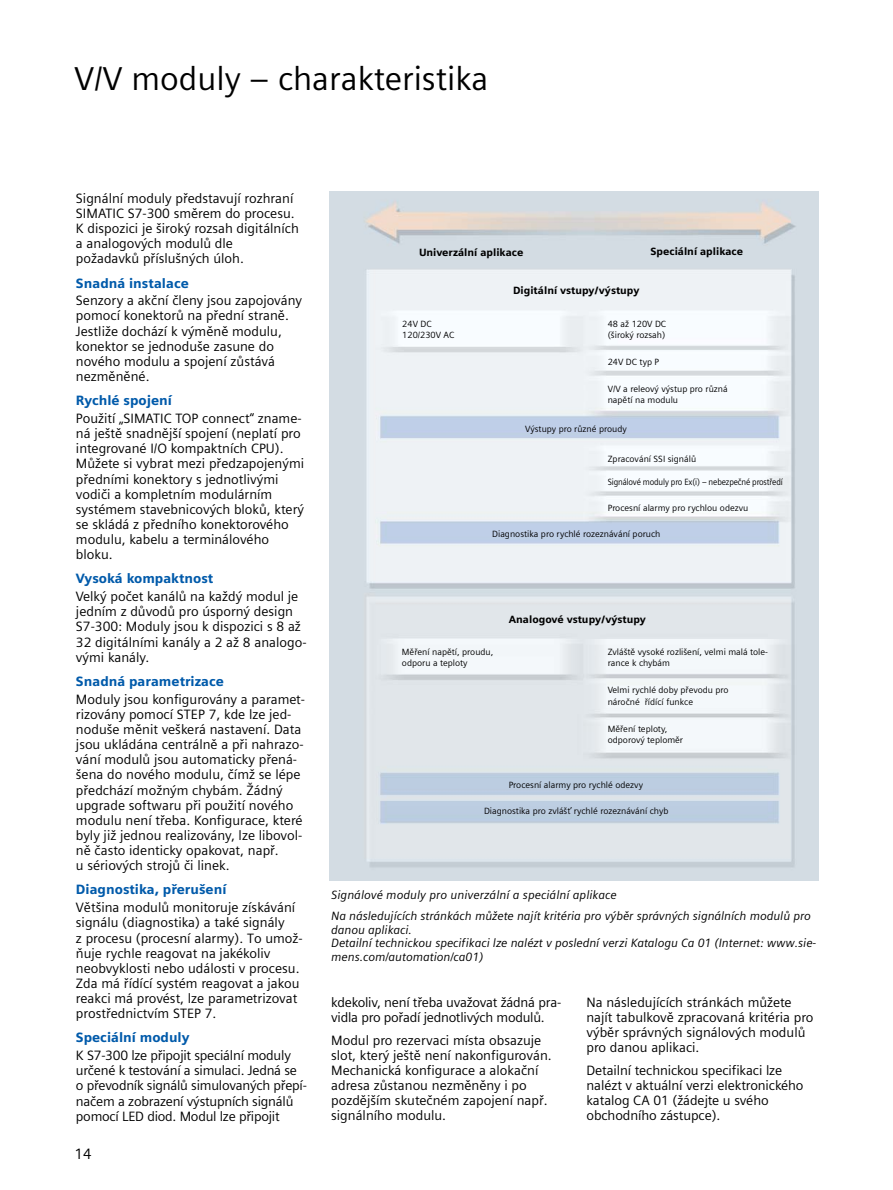
<style>
.page{position:relative;width:893px;height:1190px;background:#fff}
.page>*{position:absolute;margin:0;border:0;box-sizing:border-box;transform-origin:0 0}
.t1{font:33px "Siemens Sans East";color:#000}
.t2{font:15px "Siemens Sans East";color:#000}
.t3{font:13.5px/15.1px "Siemens Sans East";color:#000}
.t4{font:13.5px/15.1px "Siemens Sans East";letter-spacing:-.02em;color:#000}
.t5{font:900 13.5px "Siemens Sans East";color:#005aaa}
.t6{font:italic 12px/13.5px "Siemens Sans East";letter-spacing:-.005em;color:#000}
.t7{font:900 10.5px "Siemens Sans East";color:#000}
.t8{font:9px/11.1px "Siemens Sans East";color:#000}
.t9{font:9px "Siemens Sans East";color:#000;scale:.9 1}
</style>
<div class="page">
<img style="left:330px;top:191px;width:488px;height:689px">
<h1 class="t1" style="left:74px;top:66px;width:415px">V/V moduly – charakteristika</h1>
<p class="t3" style="left:76px;top:192px;width:224px">Signální moduly představují rozhraní SIMATIC S7-300 směrem do procesu.<br>K dispozici je široký rozsah digitálních a analogových modulů dle požadavků příslušných úloh.</p>
<p class="t5" style="left:76px;top:278px;width:114px">Snadná instalace</p>
<p class="t3" style="left:76px;top:294px;width:227px">Senzory a akční členy jsou zapojovány pomocí konektorů na přední straně.<br>Jestliže dochází k výměně modulu, konektor se jednoduše zasune do nového modulu a spojení zůstává nezměněné.</p>
<p class="t5" style="left:76px;top:395px;width:97px">Rychlé spojení</p>
<p class="t3" style="left:76px;top:412px;width:230px">Použití „SIMATIC TOP connect“ zname&shy;ná ještě snadnější spojení (neplatí pro integrované I/O kompaktních CPU).<br>Můžete si vybrat mezi předzapojenými předními konektory s jednotlivými vodiči a kompletním modulárním systémem stavebnicových bloků, který se skládá z předního konektorového modulu, kabelu a terminálového bloku.</p>
<p class="t5" style="left:76px;top:573px;width:139px">Vysoká kompaktnost</p>
<p class="t3" style="left:76px;top:590px;width:232px">Velký počet kanálů na každý modul je jedním z důvodů pro úsporný design<br>S7-300: Moduly jsou k dispozici s 8 až<br>32 digitálními kanály a 2 až 8 analogo&shy;vými kanály.</p>
<p class="t5" style="left:76px;top:676px;width:149px">Snadná parametrizace</p>
<p class="t3" style="left:76px;top:692px;width:231px">Moduly jsou konfigurovány a paramet&shy;rizovány pomocí STEP 7, kde lze jed&shy;noduše měnit veškerá nastavení. Data jsou ukládána centrálně a při nahrazo&shy;vání modulů jsou automaticky přená&shy;šena do nového modulu, čímž se lépe předchází možným chybám. Žádný upgrade softwaru při použití nového modulu není třeba. Konfigurace, které byly již jednou realizovány, lze libovol&shy;ně často identicky opakovat, např.<br>u sériových strojů či linek.</p>
<p class="t5" style="left:76px;top:884px;width:152px">Diagnostika, přerušení</p>
<p class="t3" style="left:76px;top:901px;width:228px">Většina modulů monitoruje získávání signálu (diagnostika) a také signály<br>z procesu (procesní alarmy). To umož&shy;ňuje rychle reagovat na jakékoliv neobvyklosti nebo události v procesu.<br>Zda má řídící systém reagovat a jakou reakci má provést, lze parametrizovat prostřednictvím STEP 7.</p>
<p class="t5" style="left:76px;top:1032px;width:115px">Speciální moduly</p>
<p class="t4" style="left:76px;top:1049px;width:232px">K S7-300 lze připojit speciální moduly určené k testování a simulaci. Jedná se o převodník signálů simulovaných přepí&shy;načem a zobrazení výstupních signálů pomocí LED diod. Modul lze připojit</p>
<p class="t2" style="left:74px;top:1148px;width:19px">14</p>
<p class="t7" style="left:419px;top:248px;width:106px">Univerzální aplikace</p>
<p class="t7" style="left:650px;top:247px;width:94px">Speciální aplikace</p>
<p class="t7" style="left:513px;top:286px;width:128px">Digitální vstupy/výstupy</p>
<p class="t8" style="left:402px;top:319px;width:53px">24V DC<br>120/230V AC</p>
<p class="t8" style="left:607px;top:319px;width:60px">48 až 120V DC (široký rozsah)</p>
<p class="t8" style="left:607px;top:357px;width:53px">24V DC typ P</p>
<p class="t8" style="left:607px;top:384px;width:121px">V/V a releový výstup pro různá napětí na modulu</p>
<p class="t8" style="left:525px;top:424px;width:103px">Výstupy pro různé proudy</p>
<p class="t8" style="left:607px;top:454px;width:90px">Zpracování SSI signálů</p>
<p class="t9" style="left:607px;top:478px;width:196px">Signálové moduly pro Ex(i) – nebezpečné prostředí</p>
<p class="t8" style="left:607px;top:503px;width:142px">Procesní alarmy pro rychlou odezvu</p>
<p class="t8" style="left:492px;top:529px;width:170px">Diagnostika pro rychlé rozeznávání poruch</p>
<p class="t7" style="left:508px;top:615px;width:139px">Analogové vstupy/výstupy</p>
<p class="t8" style="left:402px;top:647px;width:93px">Měření napětí, proudu, odporu a teploty</p>
<p class="t8" style="left:607px;top:647px;width:162px">Zvláště vysoké rozlišení, velmi malá tole&shy;rance k chybám</p>
<p class="t8" style="left:607px;top:685px;width:122px">Velmi rychlé doby převodu pro náročné řídící funkce</p>
<p class="t8" style="left:607px;top:724px;width:77px">Měření teploty, odporový teploměr</p>
<p class="t8" style="left:508px;top:779px;width:136px">Procesní alarmy pro rychlé odezvy</p>
<p class="t8" style="left:484px;top:806px;width:186px">Diagnostika pro zvlášť rychlé rozeznávání chyb</p>
<p class="t6" style="left:331px;top:885px;width:481px;line-height:21px">Signálové moduly pro univerzální a speciální aplikace<br>Na následujících stránkách můžete najít kritéria pro výběr správných signálních modulů pro</p>
<p class="t6" style="left:331px;top:924px;width:486px">danou aplikaci.<br>Detailní technickou specifikaci lze nalézt v poslední verzi Katalogu Ca 01 (Internet: www.sie&shy;mens.com/automation/ca01)</p>
<p class="t4" style="left:331px;top:995px;width:231px">kdekoliv, není třeba uvažovat žádná pra&shy;vidla pro pořadí jednotlivých modulů.</p>
<p class="t3" style="left:331px;top:1033px;width:222px">Modul pro rezervaci místa obsazuje slot, který ještě není nakonfigurován.<br>Mechanická konfigurace a alokační adresa zůstanou nezměněny i po pozdějším skutečném zapojení např. signálního modulu.</p>
<p class="t3" style="left:586px;top:995px;width:228px">Na následujících stránkách můžete najít tabulkově zpracovaná kritéria pro výběr správných signálových modulů pro danou aplikaci.</p>
<p class="t3" style="left:586px;top:1064px;width:219px">Detailní technickou specifikaci lze nalézt v aktuální verzi elektronického katalog CA 01 (žádejte u svého obchodního zástupce).</p>
</div>
